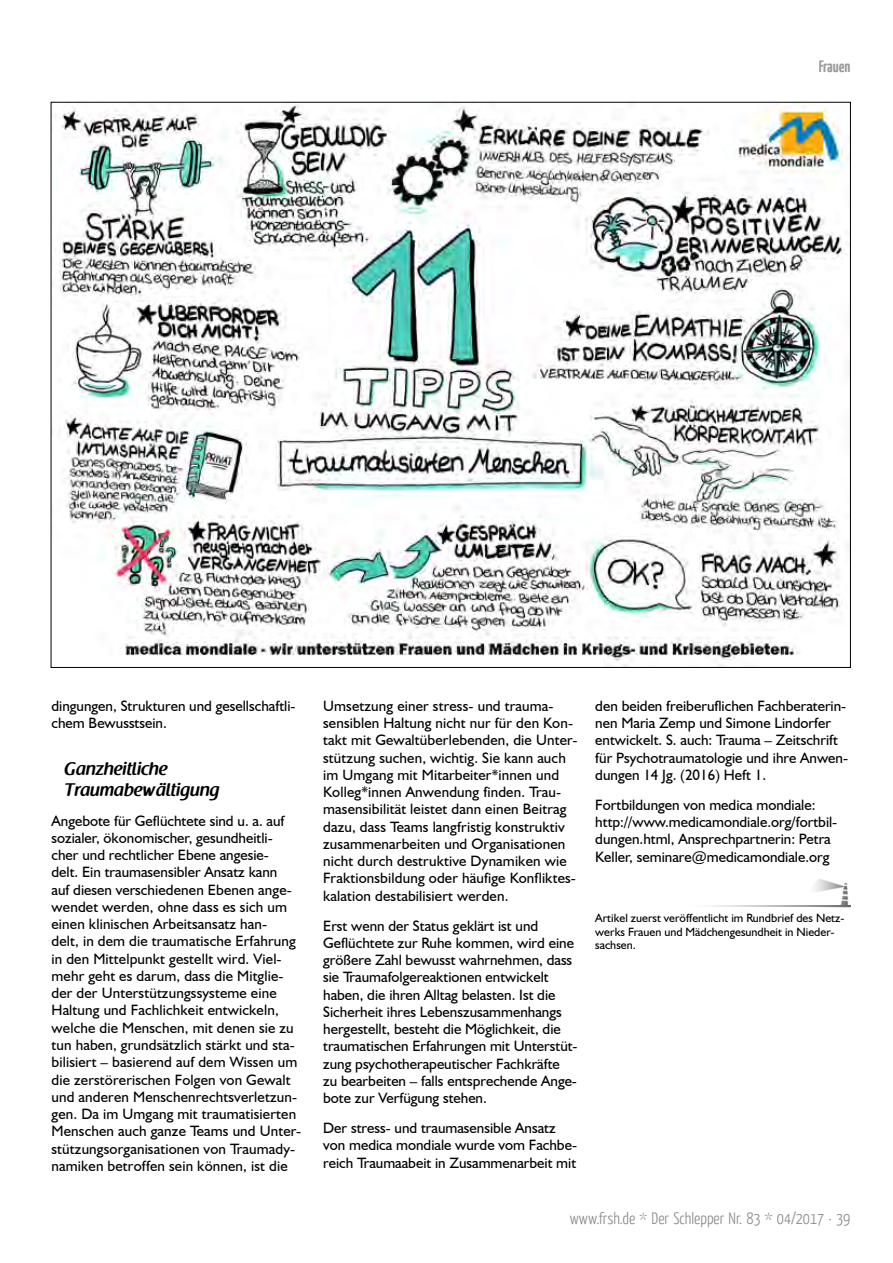
<style>
.page{position:relative;width:893px;height:1263px;background:#fff}
.page>*{position:absolute;margin:0;border:0;box-sizing:border-box;transform-origin:0 0}
.t1{font:600 18px/21px "Raspoutine";color:#000}
.t2{font:300 16.5px "Yanone Kaffeesatz";color:#878787}
.t3{font:700 16.5px "Yanone Kaffeesatz";color:#575756}
.t4{font:15px/17.2px "Humanist 521 BT";color:#000}
.t5{font:12px/13.5px "Humanist 521 BT";color:#000}
</style>
<div class="page">
<img style="left:55px;top:104px;width:794px;height:562px">
<img style="left:811px;top:879px;width:39px;height:29px">
<img style="left:709px;top:905px;width:141px;height:1px">
<p class="t3" style="left:819px;top:55px;width:33px">Frauen</p>
<p class="t4" style="left:52px;top:697px;width:246px">dingungen, Strukturen und gesellschaftli&shy;chem Bewusstsein.</p>
<p class="t1" style="left:64px;top:758px;width:157px">Ganzheitliche<br>Traumabewältigung</p>
<p class="t4" style="left:52px;top:812px;width:251px">Angebote für Geflüchtete sind u. a. auf sozialer, ökonomischer, gesundheitli&shy;cher und rechtlicher Ebene angesie-<br>delt. Ein traumasensibler Ansatz kann<br>auf diesen verschiedenen Ebenen ange&shy;wendet werden, ohne dass es sich um einen klinischen Arbeitsansatz han-<br>delt, in dem die traumatische Erfahrung in den Mittelpunkt gestellt wird. Viel&shy;mehr geht es darum, dass die Mitglie&shy;der der Unterstützungssysteme eine Haltung und Fachlichkeit entwickeln, welche die Menschen, mit denen sie zu tun haben, grundsätzlich stärkt und sta&shy;bilisiert – basierend auf dem Wissen um die zerstörerischen Folgen von Gewalt und anderen Menschenrechtsverletzun&shy;gen. Da im Umgang mit traumatisierten Menschen auch ganze Teams und Unter&shy;stützungsorganisationen von Traumady&shy;namiken betroffen sein können, ist die</p>
<p class="t4" style="left:323px;top:697px;width:256px">Umsetzung einer stress- und trauma&shy;sensiblen Haltung nicht nur für den Kon&shy;takt mit Gewaltüberlebenden, die Unter&shy;stützung suchen, wichtig. Sie kann auch im Umgang mit Mitarbeiter*innen und Kolleg*innen Anwendung finden. Trau&shy;masensibilität leistet dann einen Beitrag dazu, dass Teams langfristig konstruktiv zusammenarbeiten und Organisationen nicht durch destruktive Dynamiken wie Fraktionsbildung oder häufige Konfliktes&shy;kalation destabilisiert werden.</p>
<p class="t4" style="left:323px;top:917px;width:256px">Erst wenn der Status geklärt ist und Geflüchtete zur Ruhe kommen, wird eine größere Zahl bewusst wahrnehmen, dass sie Traumafolgereaktionen entwickelt haben, die ihren Alltag belasten. Ist die Sicherheit ihres Lebenszusammenhangs hergestellt, besteht die Möglichkeit, die traumatischen Erfahrungen mit Unterstüt&shy;zung psychotherapeutischer Fachkräfte zu bearbeiten – falls entsprechende Ange&shy;bote zur Verfügung stehen.</p>
<p class="t4" style="left:323px;top:1119px;width:255px">Der stress- und traumasensible Ansatz von medica mondiale wurde vom Fachbe&shy;reich Traumaabeit in Zusammenarbeit mit</p>
<p class="t4" style="left:595px;top:697px;width:254px">den beiden freiberuflichen Fachberaterin&shy;nen Maria Zemp und Simone Lindorfer entwickelt. S. auch: Trauma – Zeitschrift für Psychotraumatologie und ihre Anwen&shy;dungen 14 Jg. (2016) Heft 1.</p>
<p class="t4" style="left:595px;top:796px;width:244px">Fortbildungen von medica mondiale: http://www.medicamondiale.org/fortbil&shy;dungen.html, Ansprechpartnerin: Petra Keller, seminare@medicamondiale.org</p>
<p class="t5" style="left:595px;top:911px;width:251px">Artikel zuerst veröffentlicht im Rundbrief des Netz&shy;werks Frauen und Mädchengesundheit in Nieder&shy;sachsen.</p>
<p class="t2" style="left:570px;top:1208px;width:282px">www.frsh.de * Der Schlepper Nr. 83 * 04/2017 · 39</p>
</div>
